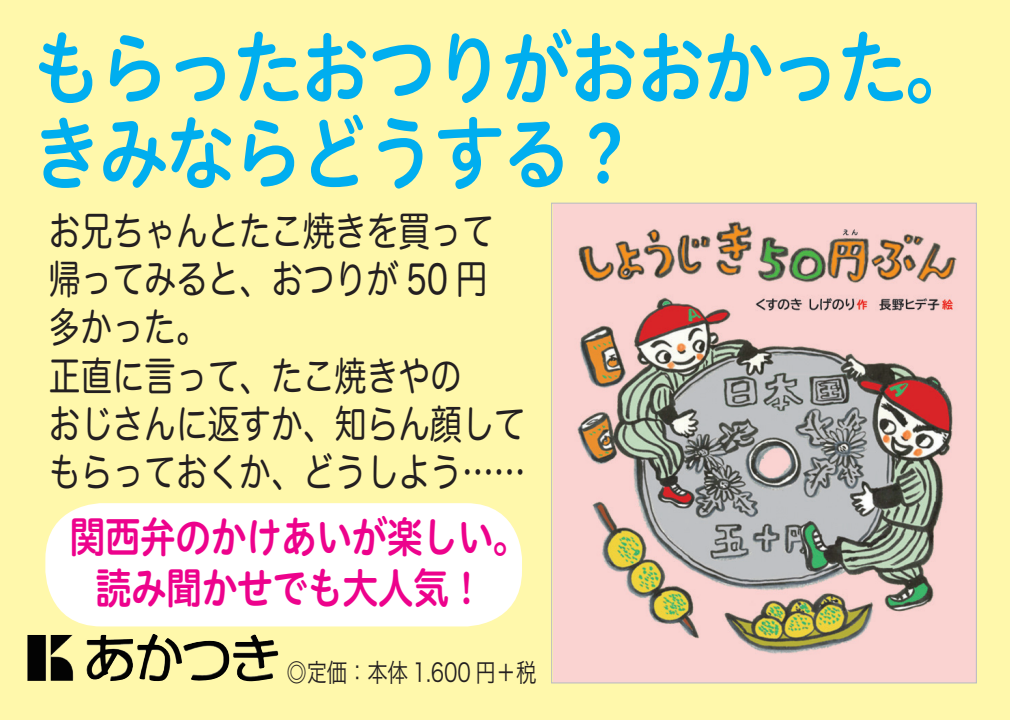
<style>
.page{position:relative;width:1010px;height:720px;background:#fff}
.page>*{position:absolute;margin:0;border:0;box-sizing:border-box;transform-origin:0 0}
.t1{font:79.2px/85.2px "Hiragino UD Sans R Std W6";letter-spacing:-.05em;color:#00aeef;scale:.89 1}
.t2{font:42.4px/51.2px "Hiragino UD Sans R Std W6";letter-spacing:-.025em;color:#ed028c;text-align:center;scale:.85 1}
.t3{font:39.6px/48px "Hiragino Sans R Upr W4";color:#231f20;scale:.8 1}
.t4{font:25.6px "Hira Kaku Pro W3";letter-spacing:-.01em;color:#231f20;scale:.8 1}
</style>
<div class="page">
<div style="left:0;top:0;width:1009px;height:720px;background:#fff8ab"></div>
<img style="left:27px;top:634px;width:252px;height:48px">
<div style="left:45px;top:503px;width:477px;height:123px;background:#fff;border-radius:56px"></div>
<img style="left:553px;top:205px;width:421px;height:476px">
<h1 class="t1" style="left:31px;top:22px;width:1061px">もらったおつりがおおかった。きみならどうする?</h1>
<p class="t3" style="left:49px;top:205px;width:597px">お兄ちゃんとたこ焼きを買って帰ってみると、おつりが 50 円多かった。<br>正直に言って、たこ焼きやの<br>おじさんに返すか、知らん顔してもらっておくか、どうしよう......</p>
<p class="t2" style="left:69px;top:510px;width:541px">関西弁のかけあいが楽しい。読み聞かせでも大人気!</p>
<p class="t4" style="left:286px;top:649px;width:314px">◎定価：本体 1.600 円＋税</p>
</div>
